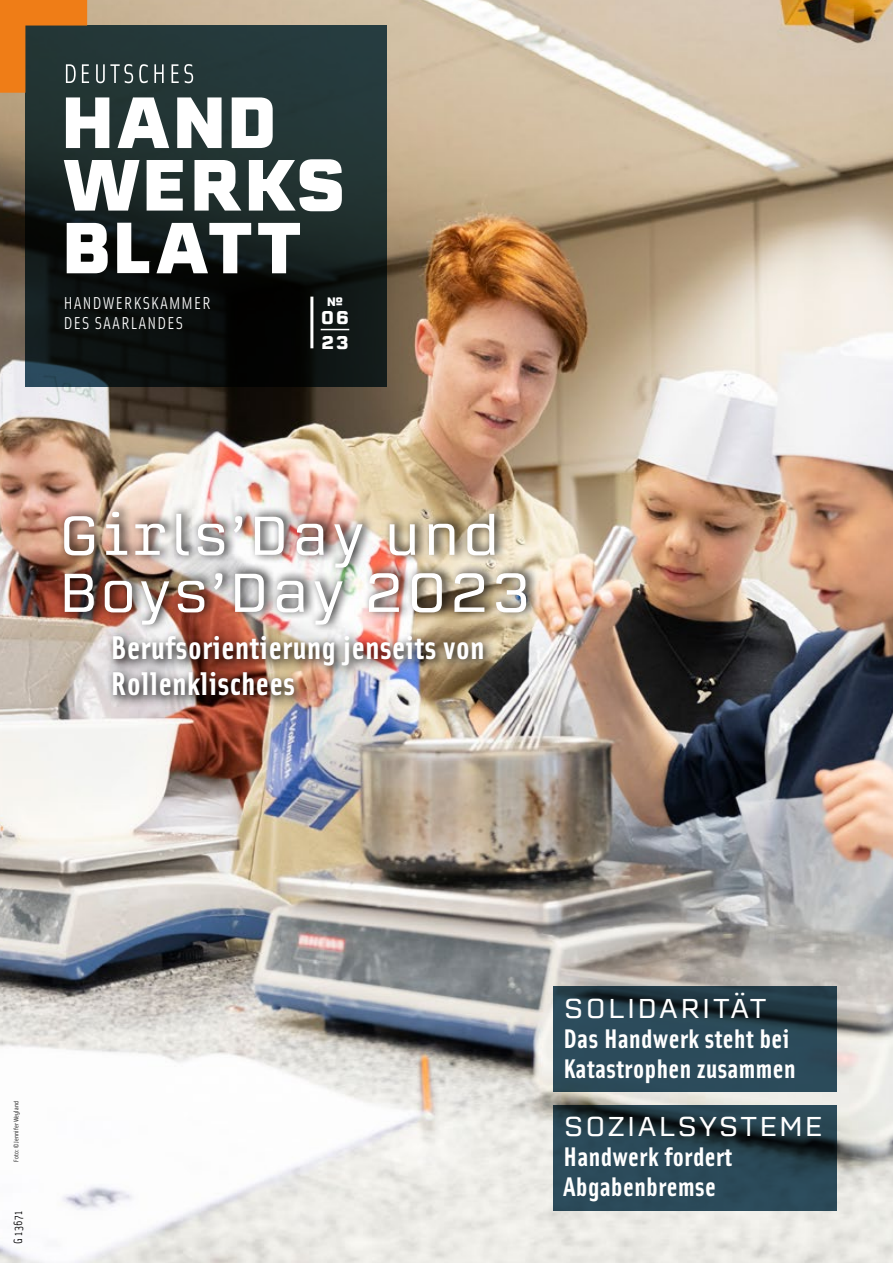
<style>
.page{position:relative;width:893px;height:1263px;background:#fff}
.page>*{position:absolute;margin:0;border:0;box-sizing:border-box;transform-origin:0 0}
.t1{font:54px/57px "Erbaum";letter-spacing:.04em;color:#fff}
.t2{font:700 33px/36px "Solex OT";letter-spacing:.02em;color:#fff}
.t3{font:700 27px/30px "Solex OT";letter-spacing:.02em;color:#fff}
.t4{font:27px "Erbaum";letter-spacing:.05em;color:#fff}
.t5{font:700 18px/24.6px "Erbaum";color:#fff}
.t6{font:17.25px/19.8px "Solex OT";letter-spacing:.07em;color:#fff}
.t7{font:12px "Solex OT";letter-spacing:.025em;color:#000}
.t8{font:700 12px "Erbaum";color:#fff}
.t9{font:6.75px "Solex OT";letter-spacing:.01em;color:#000}
</style>
<div class="page">
<img style="left:0;top:0;width:893px;height:1263px">
<svg style="left:553px;top:986px;width:284px;height:105px;background:#274351"></svg>
<svg style="left:553px;top:1105px;width:284px;height:106px;background:#26414e"></svg>
<img style="left:59px;top:502px;width:481px;height:130px">
<img style="left:107px;top:629px;width:388px;height:78px">
<svg style="left:26px;top:26px;width:361px;height:361px;background:#141e1e"></svg>
<svg style="left:321px;top:329px;width:28px;height:1px"></svg>
<hr style="left:310px;top:297px;width:3px;height:51px;background:#fff">
<svg style="left:64px;top:160px;width:119px;height:51px"></svg>
<svg style="left:0;top:0;width:273px;height:148px"></svg>
<svg style="left:194px;top:160px;width:47px;height:51px"></svg>
<svg style="left:249px;top:159px;width:93px;height:52px"></svg>
<svg style="left:67px;top:223px;width:41px;height:50px"></svg>
<svg style="left:117px;top:223px;width:32px;height:50px"></svg>
<svg style="left:156px;top:223px;width:95px;height:50px"></svg>
<svg style="left:258px;top:223px;width:42px;height:50px"></svg>
<p class="t6" style="left:64px;top:292px;width:148px">HANDWERKSKAMMER<br>DES SAARLANDES</p>
<p class="t8" style="left:327px;top:293px;width:18px">№</p>
<p class="t5" style="left:321px;top:305px;width:30px">06<br>23</p>
<h1 class="t1" style="left:58px;top:506px;width:472px">Girls’Day und<br>Boys’Day 2023</h1>
<p class="t2" style="left:111px;top:628px;width:375px">Berufsorientierung jenseits von<br>Rollenklischees</p>
<p class="t9" style="left:12px;top:1161px;width:62px;rotate:-90deg">Foto: © Jennifer Weyland</p>
<p class="t7" style="left:10px;top:1244px;width:35px;rotate:-90deg">G 13671</p>
<p class="t4" style="left:564px;top:989px;width:205px">SOLIDARITÄT</p>
<p class="t3" style="left:564px;top:1022px;width:234px">Das Handwerk steht bei<br>Katastrophen zusammen</p>
<p class="t4" style="left:564px;top:1107px;width:261px">SOZIALSYSTEME</p>
<p class="t3" style="left:564px;top:1140px;width:170px">Handwerk fordert<br>Abgabenbremse</p>
</div>
